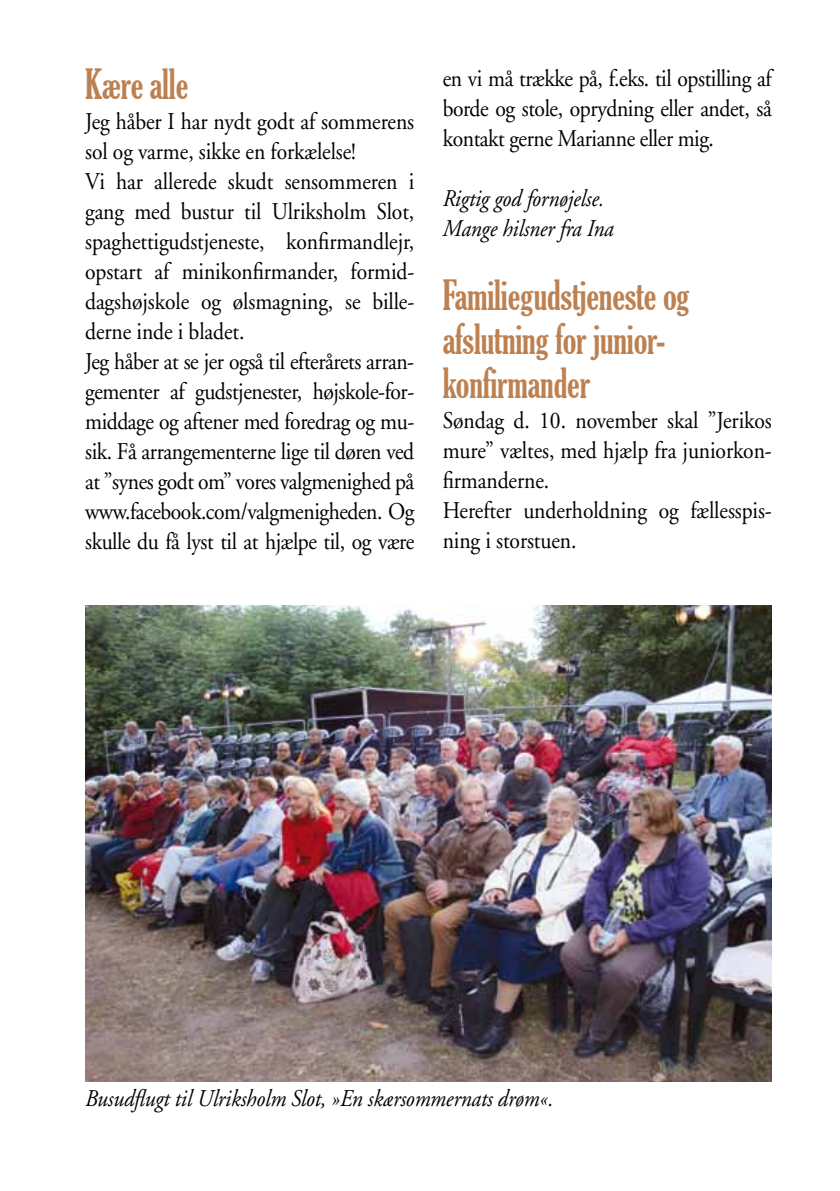
<style>
.page{position:relative;width:840px;height:1191px;background:#fff}
.page>*{position:absolute;margin:0;border:0;box-sizing:border-box;transform-origin:0 0}
.t1{font:extra-condensed 40px/44px "Gloucester";letter-spacing:-.005em;color:#bd8151}
.t2{font:24px/30px "Adobe Garamond";letter-spacing:-.005em;color:#000;scale:.9 1}
.t3{font:italic 24px/30px "Adobe Garamond";letter-spacing:-.005em;color:#000;scale:.9 1}
</style>
<div class="page">
<img style="left:85px;top:605px;width:686px;height:476px">
<h1 class="t1" style="left:85px;top:62px;width:104px">Kære alle</h1>
<p class="t2" style="left:85px;top:107px;width:367px">Jeg håber I har nydt godt af sommerens sol og varme, sikke en forkælelse!<br>Vi har allerede skudt sensommeren i gang med bustur til Ulriksholm Slot, spaghettigudstjeneste, konfirmandlejr, opstart af minikonfirmander, formid&shy;dagshøjskole og ølsmagning, se bille&shy;derne inde i bladet.<br>Jeg håber at se jer også til efterårets arran&shy;gementer af gudstjenester, højskole-for&shy;middage og aftener med foredrag og mu&shy;sik. Få arrangementerne lige til døren ved at ”synes godt om” vores valgmenighed på www.facebook.com/valgmenigheden. Og skulle du få lyst til at hjælpe til, og være</p>
<p class="t2" style="left:442px;top:64px;width:367px;text-align:justify">en vi må trække på, f.eks. til opstilling af borde og stole, oprydning eller andet, så kontakt gerne Marianne eller mig.</p>
<p class="t3" style="left:442px;top:184px;width:192px">Rigtig god fornøjelse.<br>Mange hilsner fra Ina</p>
<h1 class="t1" style="left:442px;top:273px;width:248px">Familiegudstjeneste og afslutning for junior&shy;konfirmander</h1>
<p class="t2" style="left:442px;top:406px;width:367px">Søndag d. 10. november skal ”Jerikos mure” væltes, med hjælp fra juniorkon&shy;firmanderne.<br>Herefter underholdning og fællesspis&shy;ning i storstuen.</p>
<p class="t3" style="left:85px;top:1084px;width:521px">Busudflugt til Ulriksholm Slot, »En skærsommernats drøm«.</p>
</div>
